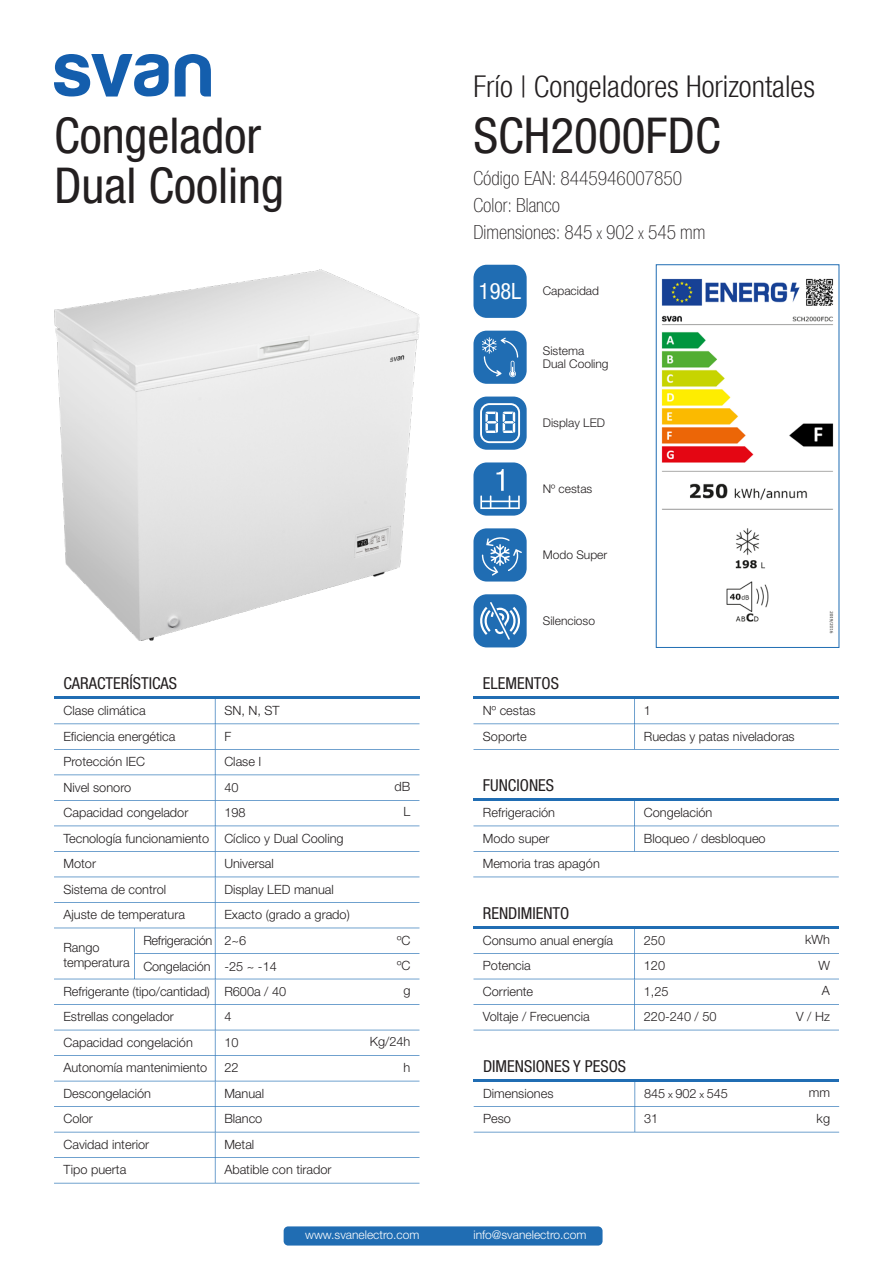
<style>
.page{position:relative;width:893px;height:1263px;background:#fff}
.page>*{position:absolute;margin:0;border:0;box-sizing:border-box;transform-origin:0 0}
.t1{font:condensed 49.5px/49.5px "Helvetica Neue LT Std";color:#231f20}
.t2{font:300 condensed 30px "Helvetica Neue";color:#231f20}
.t3{font:100 condensed 19.5px/27px "Helvetica Neue LT Std";color:#231f20}
.t4{font:condensed 16.5px "Helvetica Neue LT Std";color:#231f20}
.t5{font:300 12.75px/15.3px "Helvetica Neue LT Std";color:#231f20}
.t6{font:300 12.75px/25.5px "Helvetica Neue LT Std";letter-spacing:-.02em;color:#231f20}
.t7{font:300 12px/13.5px "Helvetica Neue LT Std";color:#231f20}
.t8{font:300 12px "Helvetica Neue LT Std";color:#fff}
.s1{font-size:16.5px}
.s2{font-weight:400;font-stretch:condensed;font-size:22.5px;color:#fff}
.s3{font-size:9.75px}
</style>
<div class="page">
<svg style="left:54px;top:54px;width:115px;height:43px"></svg>
<svg style="left:175px;top:54px;width:36px;height:42px"></svg>
<div style="left:284px;top:1226px;width:319px;height:19px;background:#206db3;border-radius:5px"></div>
<div style="left:473px;top:265px;width:54px;height:53px;background:#206db3;border-radius:13px"></div>
<div style="left:473px;top:528px;width:54px;height:53px;background:#206db3;border-radius:13px"></div>
<div style="left:473px;top:594px;width:54px;height:53px;background:#206db3;border-radius:13px"></div>
<div style="left:473px;top:462px;width:54px;height:54px;background:#206db3;border-radius:13px"></div>
<div style="left:473px;top:397px;width:54px;height:53px;background:#206db3;border-radius:13px"></div>
<div style="left:473px;top:331px;width:54px;height:53px;background:#206db3;border-radius:13px"></div>
<img style="left:54px;top:269px;width:365px;height:372px">
<img style="left:661px;top:278px;width:173px;height:356px">
<div style="left:656px;top:265px;width:183px;height:383px;border:1px solid #206db3"></div>
<svg style="left:474px;top:1081px;width:365px;height:51px"></svg>
<hr style="left:474px;top:1079px;width:365px;height:2px;background:#206db3">
<svg style="left:480px;top:602px;width:40px;height:38px"></svg>
<svg style="left:480px;top:403px;width:40px;height:40px"></svg>
<svg style="left:482px;top:337px;width:36px;height:40px"></svg>
<svg style="left:480px;top:469px;width:40px;height:40px"></svg>
<svg style="left:482px;top:537px;width:40px;height:39px"></svg>
<hr style="left:54px;top:696px;width:365px;height:3px;background:#206db3">
<hr style="left:473px;top:926px;width:366px;height:2px;background:#206db3">
<svg style="left:473px;top:699px;width:366px;height:51px"></svg>
<svg style="left:473px;top:801px;width:366px;height:51px"></svg>
<svg style="left:473px;top:928px;width:366px;height:102px"></svg>
<hr style="left:473px;top:696px;width:366px;height:3px;background:#206db3">
<hr style="left:473px;top:799px;width:366px;height:2px;background:#206db3">
<svg style="left:54px;top:699px;width:365px;height:484px"></svg>
<svg style="left:473px;top:877px;width:366px;height:1px"></svg>
<h2 class="t2" style="left:473px;top:69px;width:343px">Frío | Congeladores Horizontales</h2>
<h1 class="t1" style="left:54px;top:111px;width:232px">Congelador<br>Dual Cooling</h1>
<h1 class="t1" style="left:473px;top:111px;width:249px">SCH2000FDC</h1>
<h3 class="t3" style="left:473px;top:164px;width:233px">Código EAN: 8445946007850<br>Color: Blanco<br>Dimensiones: 845 <span class="s1">x</span> 902 <span class="s1">x</span> 545 mm</h3>
<p class="t7" style="left:479px;top:284px;width:122px"><span class="s2">198L</span> Capacidad</p>
<p class="t7" style="left:543px;top:343px;width:67px">Sistema<br>Dual Cooling</p>
<p class="t7" style="left:543px;top:416px;width:64px">Display LED</p>
<p class="t7" style="left:543px;top:482px;width:51px">Nº cestas</p>
<p class="t7" style="left:543px;top:547px;width:66px">Modo Super</p>
<p class="t4" style="left:63px;top:674px;width:115px">CARACTERÍSTICAS</p>
<p class="t5" style="left:63px;top:703px;width:84px">Clase climática</p>
<p class="t5" style="left:224px;top:703px;width:57px">SN, N, ST</p>
<p class="t5" style="left:63px;top:728px;width:113px">Eficiencia energética</p>
<p class="t5" style="left:224px;top:728px;width:8px">F</p>
<p class="t5" style="left:63px;top:754px;width:83px">Protección IEC</p>
<p class="t5" style="left:224px;top:754px;width:39px">Clase I</p>
<p class="t5" style="left:63px;top:779px;width:69px">Nivel sonoro</p>
<p class="t5" style="left:224px;top:779px;width:16px">40</p>
<p class="t5" style="left:395px;top:778px;width:17px">dB</p>
<p class="t5" style="left:63px;top:805px;width:126px">Capacidad congelador</p>
<p class="t5" style="left:224px;top:805px;width:23px">198</p>
<p class="t5" style="left:404px;top:804px;width:8px">L</p>
<p class="t5" style="left:63px;top:830px;width:282px">Tecnología funcionamiento Cíclico y Dual Cooling</p>
<p class="t5" style="left:63px;top:881px;width:104px">Sistema de control</p>
<p class="t5" style="left:224px;top:881px;width:111px">Display LED manual</p>
<p class="t5" style="left:63px;top:907px;width:123px">Ajuste de temperatura</p>
<p class="t5" style="left:224px;top:907px;width:127px">Exacto (grado a grado)</p>
<p class="t5" style="left:63px;top:856px;width:34px">Motor</p>
<p class="t5" style="left:224px;top:856px;width:51px">Universal</p>
<p class="t5" style="left:63px;top:939px;width:68px">Rango temperatura</p>
<p class="t6" style="left:143px;top:927px;width:70px">Refrigeración<br>Congelación</p>
<p class="t5" style="left:224px;top:927px;width:54px;line-height:25.5px">2~6<br>-25 ~ -14</p>
<p class="t5" style="left:397px;top:932px;width:15px">ºC</p>
<p class="t5" style="left:397px;top:957px;width:15px">ºC</p>
<p class="t5" style="left:63px;top:983px;width:224px">Refrigerante (tipo/cantidad) R600a / 40</p>
<p class="t5" style="left:403px;top:983px;width:9px">g</p>
<p class="t5" style="left:63px;top:1009px;width:112px">Estrellas congelador</p>
<p class="t5" style="left:224px;top:1009px;width:9px">4</p>
<p class="t5" style="left:63px;top:1034px;width:131px">Capacidad congelación</p>
<p class="t5" style="left:224px;top:1034px;width:16px">10</p>
<p class="t5" style="left:370px;top:1034px;width:42px">Kg/24h</p>
<p class="t5" style="left:63px;top:1060px;width:145px">Autonomía mantenimiento</p>
<p class="t5" style="left:224px;top:1060px;width:16px">22</p>
<p class="t5" style="left:404px;top:1059px;width:8px">h</p>
<p class="t5" style="left:63px;top:1085px;width:89px">Descongelación</p>
<p class="t5" style="left:224px;top:1085px;width:41px">Manual</p>
<p class="t5" style="left:63px;top:1111px;width:31px">Color</p>
<p class="t5" style="left:224px;top:1111px;width:40px">Blanco</p>
<p class="t5" style="left:63px;top:1136px;width:87px">Cavidad interior</p>
<p class="t5" style="left:224px;top:1136px;width:31px">Metal</p>
<p class="t5" style="left:63px;top:1162px;width:64px">Tipo puerta</p>
<p class="t5" style="left:224px;top:1162px;width:109px">Abatible con tirador</p>
<p class="t7" style="left:543px;top:613px;width:54px">Silencioso</p>
<p class="t4" style="left:483px;top:674px;width:78px">ELEMENTOS</p>
<p class="t5" style="left:483px;top:703px;width:54px">Nº cestas</p>
<p class="t5" style="left:644px;top:703px;width:9px">1</p>
<p class="t5" style="left:483px;top:728px;width:45px">Soporte</p>
<p class="t5" style="left:644px;top:728px;width:152px">Ruedas y patas niveladoras</p>
<p class="t4" style="left:483px;top:776px;width:73px">FUNCIONES</p>
<p class="t5" style="left:483px;top:805px;width:74px">Refrigeración</p>
<p class="t5" style="left:644px;top:805px;width:70px">Congelación</p>
<p class="t5" style="left:483px;top:830px;width:68px">Modo super</p>
<p class="t5" style="left:644px;top:830px;width:123px">Bloqueo / desbloqueo</p>
<p class="t5" style="left:483px;top:856px;width:119px">Memoria tras apagón</p>
<p class="t4" style="left:483px;top:903px;width:88px">RENDIMIENTO</p>
<p class="t5" style="left:483px;top:932px;width:132px">Consumo anual energía</p>
<p class="t5" style="left:644px;top:932px;width:23px">250</p>
<p class="t5" style="left:805px;top:932px;width:26px">kWh</p>
<p class="t5" style="left:483px;top:958px;width:49px">Potencia</p>
<p class="t5" style="left:644px;top:958px;width:23px">120</p>
<p class="t5" style="left:818px;top:957px;width:13px">W</p>
<p class="t5" style="left:483px;top:983px;width:52px">Corriente</p>
<p class="t5" style="left:644px;top:983px;width:26px">1,25</p>
<p class="t5" style="left:822px;top:983px;width:10px">A</p>
<p class="t5" style="left:483px;top:1009px;width:108px">Voltaje / Frecuencia</p>
<p class="t5" style="left:644px;top:1009px;width:74px">220-240 / 50</p>
<p class="t5" style="left:796px;top:1008px;width:35px">V / Hz</p>
<p class="t4" style="left:483px;top:1056px;width:145px">DIMENSIONES Y PESOS</p>
<p class="t5" style="left:483px;top:1085px;width:72px">Dimensiones</p>
<p class="t5" style="left:644px;top:1085px;width:86px">845 <span class="s3">x</span> 902 <span class="s3">x</span> 545</p>
<p class="t5" style="left:809px;top:1085px;width:23px">mm</p>
<p class="t5" style="left:483px;top:1111px;width:29px">Peso</p>
<p class="t5" style="left:644px;top:1111px;width:16px">31</p>
<p class="t5" style="left:817px;top:1110px;width:15px">kg</p>
<p class="t8" style="left:305px;top:1227px;width:116px">www.svanelectro.com</p>
<p class="t8" style="left:473px;top:1227px;width:114px">info@svanelectro.com</p>
</div>
